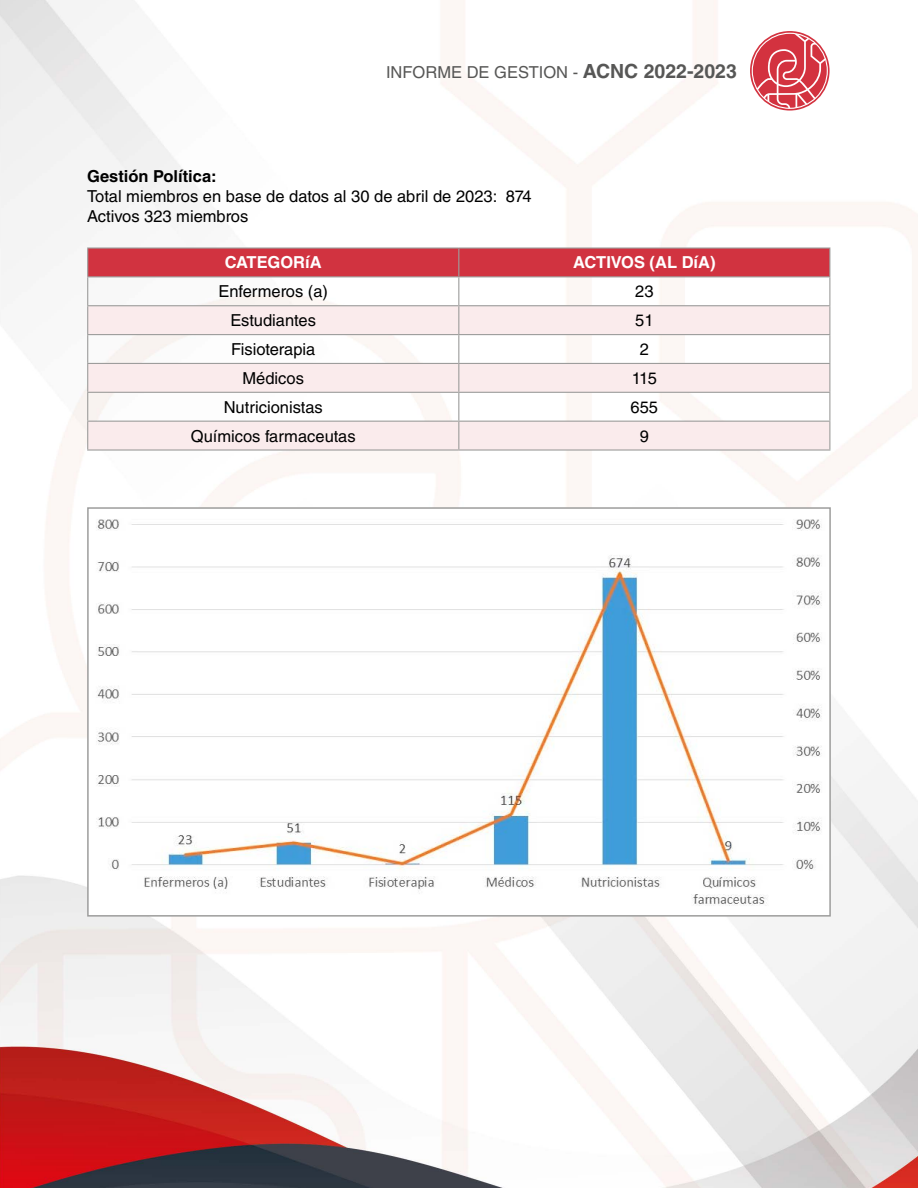
<style>
.page{position:relative;width:918px;height:1188px;background:#fff}
.page>*{position:absolute;margin:0;border:0;box-sizing:border-box;transform-origin:0 0}
.t1{font:16.5px/19.8px "Helvetica LT Std";color:#000}
.t2{font:16.5px "Helvetica LT Std";color:#575756}
.t3{font:700 16.5px "Helvetica LT Std";color:#fff}
.t4{font:700 16.5px "Helvetica LT Std";color:#000}
.s1{font-weight:700;font-size:19.5px}
</style>
<div class="page">
<img style="left:0;top:0;width:918px;height:1188px">
<svg style="left:750px;top:31px;width:80px;height:80px"></svg>
<svg style="left:752px;top:33px;width:76px;height:76px"></svg>
<hr style="left:87px;top:247px;width:372px;height:2px;background:#9d9d9c">
<hr style="left:459px;top:247px;width:371px;height:2px;background:#9d9d9c">
<svg style="left:87px;top:248px;width:743px;height:201px"></svg>
<hr style="left:87px;top:449px;width:372px;height:2px;background:#9d9d9c">
<hr style="left:459px;top:449px;width:371px;height:2px;background:#9d9d9c">
<div style="left:87px;top:507px;width:744px;height:410px;background:#fff;border:2px solid #9d9d9c"></div>
<img style="left:96px;top:519px;width:726px;height:387px">
<p class="t2" style="left:386px;top:62px;width:352px">INFORME DE GESTION - <span class="s1">ACNC 2022-2023</span></p>
<p class="t4" style="left:87px;top:166px;width:131px">Gestión Política:</p>
<p class="t1" style="left:87px;top:186px;width:446px">Total miembros en base de datos al 30 de abril de 2023: 874<br>Activos 323 miembros</p>
<p class="t3" style="left:225px;top:253px;width:98px">CATEGORíA</p>
<p class="t3" style="left:573px;top:253px;width:144px">ACTIVOS (AL DíA)</p>
<p class="t1" style="left:218px;top:282px;width:111px">Enfermeros (a)</p>
<p class="t1" style="left:635px;top:282px;width:20px">23</p>
<p class="t1" style="left:231px;top:310px;width:87px">Estudiantes</p>
<p class="t1" style="left:635px;top:310px;width:20px">51</p>
<p class="t1" style="left:231px;top:339px;width:86px">Fisioterapia</p>
<p class="t1" style="left:640px;top:339px;width:11px">2</p>
<p class="t1" style="left:243px;top:368px;width:63px">Médicos</p>
<p class="t1" style="left:632px;top:368px;width:26px">115</p>
<p class="t1" style="left:224px;top:397px;width:101px">Nutricionistas</p>
<p class="t1" style="left:631px;top:397px;width:29px">655</p>
<p class="t1" style="left:191px;top:426px;width:166px">Químicos farmaceutas</p>
<p class="t1" style="left:640px;top:426px;width:11px">9</p>
</div>
